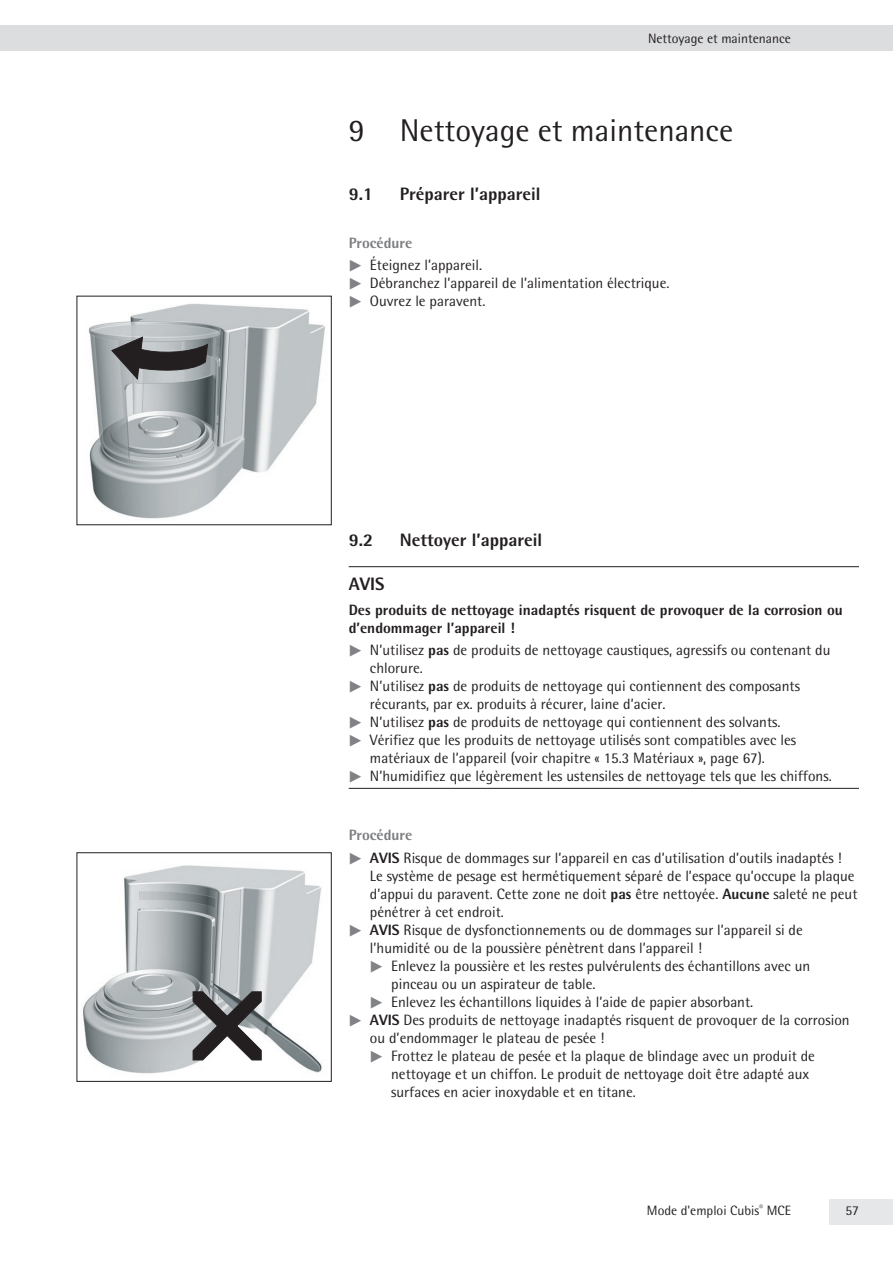
<style>
.page{position:relative;width:893px;height:1263px;background:#fff}
.page>*{position:absolute;margin:0;border:0;box-sizing:border-box;transform-origin:0 0}
.t1{font:31.5px "Sartorius Rotis Sans 2013";color:#231f20}
.t2{font:800 18px "Sartorius Rotis Sans 2013";color:#231f20}
.t3{font:15px/22.2px "Sartorius Rotis Sans 2013";color:#231f20}
.t4{font:800 15px/18px "Sartorius Rotis Sans 2013";color:#231f20}
.t5{font:13.5px "Sartorius Rotis Sans 2013";color:#231f20}
.s1{font-weight:800;color:#7c7e81}
.s2{font-family:"PIK7";color:#808285}
.s3{font-weight:800}
</style>
<div class="page">
<div style="left:0;top:26px;width:893px;height:25px;background:#dcdddf"></div>
<div style="left:829px;top:1199px;width:64px;height:26px;background:#e6e7e9"></div>
<hr style="left:349px;top:566px;width:510px;height:1px;background:#231f20">
<hr style="left:349px;top:788px;width:510px;height:1px;background:#231f20">
<img style="left:89px;top:303px;width:236px;height:216px">
<svg style="left:111px;top:336px;width:97px;height:44px;background:#727375"></svg>
<img style="left:83px;top:865px;width:239px;height:209px">
<div style="left:77px;top:852px;width:255px;height:230px;border:1px solid #231f20"></div>
<svg style="left:192px;top:991px;width:70px;height:70px"></svg>
<p class="t5" style="left:648px;top:31px;width:144px">Nettoyage et maintenance</p>
<h1 class="t1" style="left:349px;top:112px;width:386px">9 Nettoyage et maintenance</h1>
<p class="t2" style="left:349px;top:183px;width:26px">9.1</p>
<p class="t2" style="left:400px;top:183px;width:142px">Préparer l’appareil</p>
<p class="t3" style="left:349px;top:232px;width:133px"><span class="s1">Procédure<br></span><span class="s2">t</span> Éteignez l’appareil.</p>
<p class="t3" style="left:349px;top:274px;width:321px;line-height:18px"><span class="s2">t</span> Débranchez l’appareil de l’alimentation électrique. <span class="s2">t</span> Ouvrez le paravent.</p>
<p class="t2" style="left:349px;top:529px;width:26px">9.2</p>
<p class="t2" style="left:400px;top:529px;width:144px">Nettoyer l’appareil</p>
<p class="t2" style="left:349px;top:573px;width:37px">AVIS</p>
<p class="t4" style="left:349px;top:600px;width:496px">Des produits de nettoyage inadaptés risquent de provoquer de la corrosion ou d’endommager l’appareil !</p>
<p class="t3" style="left:349px;top:638px;width:483px"><span class="s2">t</span> N’utilisez <span class="s3">pas</span> de produits de nettoyage caustiques, agressifs ou contenant du</p>
<p class="t3" style="left:370px;top:656px;width:53px">chlorure.</p>
<p class="t3" style="left:349px;top:674px;width:453px"><span class="s2">t</span> N’utilisez <span class="s3">pas</span> de produits de nettoyage qui contiennent des composants</p>
<p class="t3" style="left:370px;top:692px;width:295px">récurants, par ex. produits à récurer, laine d’acier.</p>
<p class="t3" style="left:349px;top:710px;width:432px"><span class="s2">t</span> N’utilisez <span class="s3">pas</span> de produits de nettoyage qui contiennent des solvants.</p>
<p class="t3" style="left:349px;top:728px;width:449px"><span class="s2">t</span> Vérifiez que les produits de nettoyage utilisés sont compatibles avec les</p>
<p class="t3" style="left:370px;top:746px;width:395px">matériaux de l’appareil (voir chapitre « 15.3 Matériaux », page 67).</p>
<p class="t3" style="left:349px;top:764px;width:483px"><span class="s2">t</span> N’humidifiez que légèrement les ustensiles de nettoyage tels que les chiffons.</p>
<p class="t3" style="left:349px;top:824px;width:495px"><span class="s1">Procédure<br></span><span class="s2">t</span> <span class="s3">AVIS</span> Risque de dommages sur l’appareil en cas d’utilisation d’outils inadaptés !</p>
<p class="t3" style="left:370px;top:864px;width:486px">Le système de pesage est hermétiquement séparé de l’espace qu’occupe la plaque</p>
<p class="t3" style="left:370px;top:882px;width:489px">d’appui du paravent. Cette zone ne doit <span class="s3">pas</span> être nettoyée. <span class="s3">Aucune</span> saleté ne peut</p>
<p class="t3" style="left:370px;top:900px;width:134px">pénétrer à cet endroit.</p>
<p class="t3" style="left:349px;top:918px;width:456px"><span class="s2">t</span> <span class="s3">AVIS</span> Risque de dysfonctionnements ou de dommages sur l’appareil si de</p>
<p class="t3" style="left:370px;top:936px;width:333px">l’humidité ou de la poussière pénètrent dans l’appareil !</p>
<p class="t3" style="left:370px;top:954px;width:442px"><span class="s2">t</span> Enlevez la poussière et les restes pulvérulents des échantillons avec un</p>
<p class="t3" style="left:391px;top:972px;width:204px">pinceau ou un aspirateur de table.</p>
<p class="t3" style="left:370px;top:990px;width:383px"><span class="s2">t</span> Enlevez les échantillons liquides à l’aide de papier absorbant.</p>
<p class="t3" style="left:349px;top:1008px;width:502px"><span class="s2">t</span> <span class="s3">AVIS</span> Des produits de nettoyage inadaptés risquent de provoquer de la corrosion</p>
<p class="t3" style="left:370px;top:1026px;width:236px">ou d’endommager le plateau de pesée !</p>
<p class="t3" style="left:370px;top:1044px;width:447px"><span class="s2">t</span> Frottez le plateau de pesée et la plaque de blindage avec un produit de</p>
<p class="t3" style="left:391px;top:1062px;width:420px">nettoyage et un chiffon. Le produit de nettoyage doit être adapté aux</p>
<p class="t3" style="left:391px;top:1080px;width:245px">surfaces en acier inoxydable et en titane.</p>
<p class="t5" style="left:647px;top:1202px;width:145px">Mode d'emploi Cubis<sup>®</sup> MCE</p>
<p class="t5" style="left:845px;top:1202px;width:15px">57</p>
</div>
